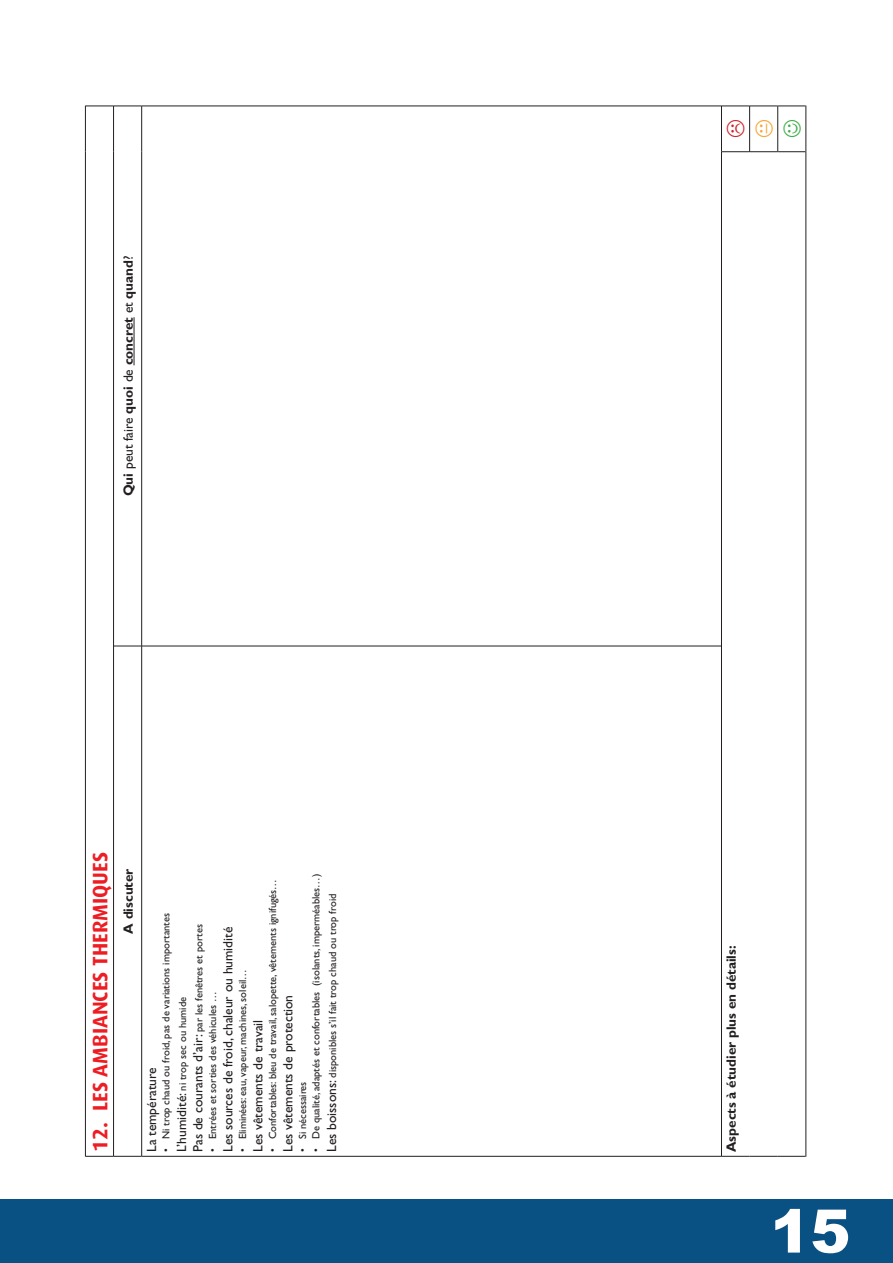
<style>
.page{position:relative;width:893px;height:1263px;background:#fff}
.page>*{position:absolute;margin:0;border:0;box-sizing:border-box;transform-origin:0 0}
.t1{font:900 60px "Arial";color:#fff}
.t2{font:700 21px "Dax";color:#ee1d23}
.t3{font:13.5px "Gill Sans";color:#231f20}
.t4{font:700 13.5px "Gill Sans";color:#231f20}
.t5{font:10.5px/16.5px "Gill Sans";color:#231f20}
.s1{font-weight:400}
.s2{font-size:13.5px}
</style>
<div class="page">
<div style="left:0;top:1199px;width:893px;height:64px;background:#0a5183"></div>
<hr style="left:85px;top:646px;width:1px;height:511px;background:#231f20">
<hr style="left:85px;top:152px;width:1px;height:494px;background:#231f20">
<hr style="left:85px;top:106px;width:1px;height:46px;background:#231f20">
<hr style="left:113px;top:646px;width:1px;height:511px;background:#231f20">
<svg style="left:86px;top:1156px;width:55px;height:1px"></svg>
<hr style="left:113px;top:152px;width:1px;height:494px;background:#231f20">
<svg style="left:114px;top:646px;width:27px;height:1px"></svg>
<hr style="left:113px;top:106px;width:1px;height:46px;background:#231f20">
<svg style="left:86px;top:106px;width:55px;height:1px"></svg>
<hr style="left:141px;top:646px;width:1px;height:511px;background:#231f20">
<hr style="left:142px;top:1156px;width:579px;height:1px;background:#231f20">
<hr style="left:141px;top:152px;width:1px;height:494px;background:#231f20">
<hr style="left:142px;top:646px;width:579px;height:1px;background:#231f20">
<hr style="left:141px;top:106px;width:1px;height:46px;background:#231f20">
<hr style="left:142px;top:106px;width:579px;height:1px;background:#231f20">
<hr style="left:721px;top:646px;width:1px;height:511px;background:#231f20">
<hr style="left:721px;top:152px;width:1px;height:494px;background:#231f20">
<svg style="left:722px;top:1156px;width:83px;height:1px"></svg>
<hr style="left:805px;top:646px;width:1px;height:511px;background:#231f20">
<hr style="left:805px;top:152px;width:1px;height:494px;background:#231f20">
<hr style="left:721px;top:106px;width:1px;height:46px;background:#231f20">
<hr style="left:749px;top:106px;width:1px;height:46px;background:#231f20">
<hr style="left:777px;top:106px;width:1px;height:46px;background:#231f20">
<svg style="left:722px;top:151px;width:83px;height:1px"></svg>
<svg style="left:722px;top:106px;width:83px;height:1px"></svg>
<hr style="left:805px;top:106px;width:1px;height:46px;background:#231f20">
<hr style="left:134px;top:317px;width:1px;height:48px;background:#231f20">
<p class="t4" style="left:120px;top:496px;width:242px;rotate:-90deg">Qui <span class="s1">peut faire</span> quoi <span class="s1">de</span> concret <span class="s1">et</span> quand<span class="s1">?</span></p>
<h2 class="t2" style="left:88px;top:1152px;width:301px;rotate:-90deg">12. Les ambiances thermiques</h2>
<p class="t4" style="left:120px;top:934px;width:67px;rotate:-90deg">A discuter</p>
<p class="t5" style="left:296px;top:1139px;width:267px;line-height:13.5px;rotate:-90deg">Si nécessaires<br>De qualité, adaptés et confortables (isolants, imperméables…)</p>
<p class="t5" style="left:264px;top:1139px;width:262px;rotate:-90deg">Confortables: bleu de travail, salopette, vêtements ignifugés…</p>
<p class="t5" style="left:324px;top:1152px;width:260px;rotate:-90deg"><span class="s2">Les boissons:</span> disponibles s’il fait trop chaud ou trop froid</p>
<p class="t5" style="left:158px;top:1152px;width:240px;text-indent:13px;rotate:-90deg">Ni trop chaud ou froid, pas de variations importantes<br><span class="s2">L’humidité:</span> ni trop sec ou humide<br><span class="s2">Pas de courants d’air:</span> par les fenêtres et portes</p>
<p class="t3" style="left:220px;top:1152px;width:227px;rotate:-90deg">Les sources de froid, chaleur ou humidité</p>
<p class="t5" style="left:234px;top:1139px;width:171px;rotate:-90deg">Eliminées: eau, vapeur, machines, soleil…</p>
<p class="t5" style="left:204px;top:1139px;width:149px;rotate:-90deg">Entrées et sorties des véhicules …</p>
<p class="t3" style="left:280px;top:1152px;width:159px;rotate:-90deg">Les vêtements de protection</p>
<p class="t3" style="left:250px;top:1152px;width:134px;rotate:-90deg">Les vêtements de travail</p>
<p class="t3" style="left:144px;top:1152px;width:86px;rotate:-90deg">La température</p>
<p class="t5" style="left:158px;top:1152px;width:5px;rotate:-90deg">•</p>
<p class="t5" style="left:204px;top:1152px;width:5px;rotate:-90deg">•</p>
<p class="t5" style="left:234px;top:1152px;width:5px;rotate:-90deg">•</p>
<p class="t5" style="left:264px;top:1152px;width:5px;rotate:-90deg">•</p>
<p class="t5" style="left:296px;top:1152px;width:5px;line-height:13.5px;rotate:-90deg">• •</p>
<p class="t4" style="left:723px;top:1152px;width:208px;rotate:-90deg">Aspects à étudier plus en détails:</p>
<h1 class="t1" style="left:770px;top:1198px;width:77px">15</h1>
</div>
